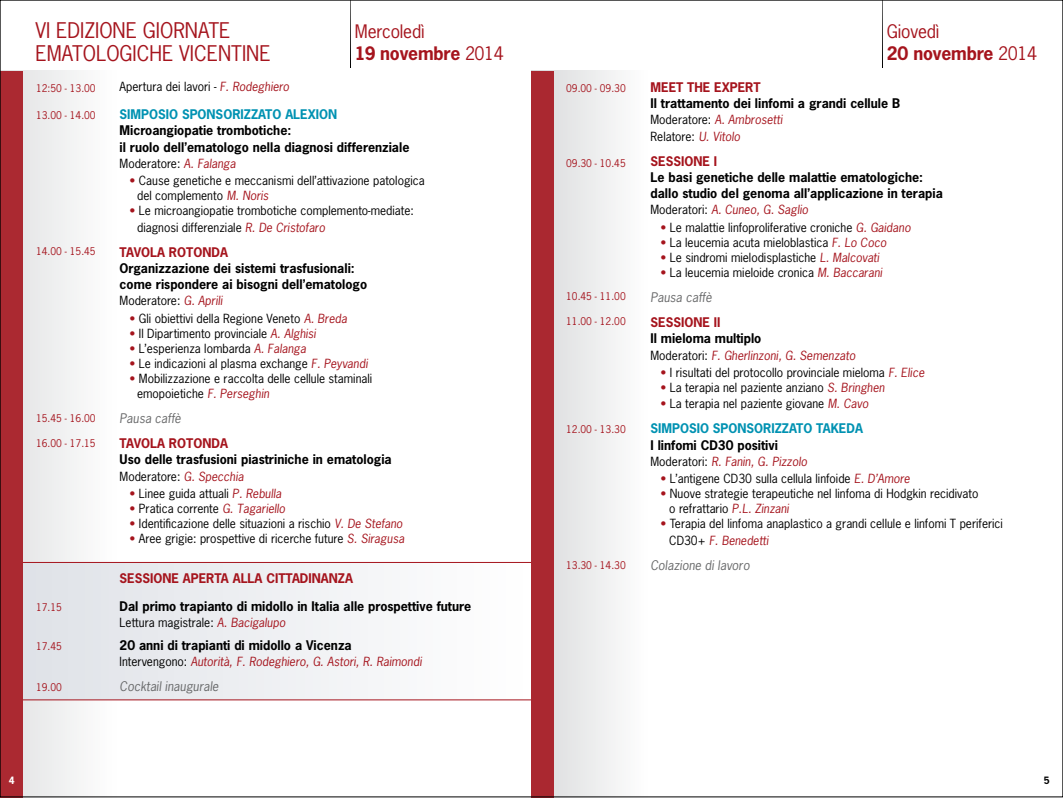
<style>
.page{position:relative;width:1063px;height:798px;background:#fff}
.page>*{position:absolute;margin:0;border:0;box-sizing:border-box;transform-origin:0 0}
.t1{font:20.25px/22.5px "News Gothic";color:#a5141d}
.t2{font:17.5px/22.5px "News Gothic";letter-spacing:-.01em;color:#a5141d}
.t3{font:700 12.5px/16.2px "News Gothic";color:#000}
.t4{font:700 12.5px "News Gothic";color:#a5141d}
.t5{font:700 12.5px "News Gothic";color:#0092b2}
.t6{font:italic 12.5px "News Gothic";color:#696a6b}
.t7{font:11.88px/15px "News Gothic";color:#000}
.t8{font:italic 11.88px "News Gothic";color:#a5141d}
.t9{font:10px "News Gothic";color:#a5141d}
.t10{font:700 9.5px "News Gothic";color:#000}
.t11{font:700 9.5px "News Gothic";color:#fff}
.s1{font-weight:700}
.s2{font-style:italic;color:#a5141d}
.s3{font-style:normal;color:#000}
.s4{color:#a5141d}
</style>
<div class="page">
<div style="left:0;top:71px;width:120px;height:726px;background:#f2f3f3"></div>
<div style="left:23px;top:562px;width:519px;height:137px;background:linear-gradient(to right,#dfe2e7,#fff)"></div>
<div style="left:23px;top:562px;width:520px;height:137px;border:1px solid #a5141d"></div>
<svg style="left:554px;top:71px;width:97px;height:726px"></svg>
<div style="left:0;top:71px;width:23px;height:726px;background:#ab2931"></div>
<div style="left:531px;top:71px;width:23px;height:726px;background:#aa2830"></div>
<hr style="left:350px;top:0;width:1px;height:67px;background:#000">
<hr style="left:882px;top:0;width:1px;height:67px;background:#000">
<h1 class="t1" style="left:35px;top:19px;width:237px">VI EDIZIONE GIORNATE<br>EMATOLOGICHE VICENTINE</h1>
<h2 class="t2" style="left:355px;top:19px;width:151px">Mercoledì<br><span class="s1">19 novembre</span> 2014</h2>
<h2 class="t2" style="left:887px;top:19px;width:152px">Giovedì<br><span class="s1">20 novembre</span> 2014</h2>
<p class="t9" style="left:36px;top:81px;width:61px">12:50 - 13.00</p>
<p class="t9" style="left:36px;top:109px;width:61px">13.00 - 14.00</p>
<p class="t4" style="left:651px;top:79px;width:19px">Meet</p>
<p class="t4" style="left:687px;top:79px;width:44px">the Expert</p>
<p class="t3" style="left:651px;top:95px;width:251px">Il trattamento dei linfomi a grandi cellule B</p>
<p class="t7" style="left:651px;top:111px;width:133px;line-height:16.2px">Moderatore: <span class="s2">A. Ambrosetti<br></span>Relatore: <span class="s2">U. Vitolo</span></p>
<p class="t4" style="left:651px;top:152px;width:68px">SESSIONE I</p>
<p class="t3" style="left:651px;top:169px;width:294px">Le basi genetiche delle malattie ematologiche: dallo studio del genoma all’applicazione in terapia</p>
<p class="t8" style="left:651px;top:202px;width:159px"><span class="s3">Moderatori:</span> A. Cuneo, G. Saglio</p>
<p class="t7" style="left:661px;top:219px;width:252px"><span class="s4">•</span> Le malattie linfoproliferative croniche <span class="s2">G. Gaidano</span></p>
<p class="t7" style="left:661px;top:234px;width:227px"><span class="s4">•</span> La leucemia acuta mieloblastica <span class="s2">F. Lo Coco</span></p>
<p class="t7" style="left:661px;top:249px;width:220px"><span class="s4">•</span> Le sindromi mielodisplastiche <span class="s2">L. Malcovati</span></p>
<p class="t7" style="left:661px;top:264px;width:223px"><span class="s4">•</span> La leucemia mieloide cronica <span class="s2">M. Baccarani</span></p>
<p class="t6" style="left:651px;top:289px;width:63px">Pausa caffè</p>
<p class="t4" style="left:651px;top:314px;width:16px">Sessione</p>
<p class="t4" style="left:714px;top:314px;width:8px">II</p>
<p class="t3" style="left:651px;top:330px;width:112px">Il mieloma multiplo</p>
<p class="t8" style="left:651px;top:347px;width:206px"><span class="s3">Moderatori:</span> F. Gherlinzoni, G. Semenzato</p>
<p class="t7" style="left:661px;top:364px;width:265px"><span class="s4">•</span> I risultati del protocollo provinciale mieloma <span class="s2">F. Elice</span></p>
<p class="t7" style="left:661px;top:379px;width:226px"><span class="s4">•</span> La terapia nel paziente anziano <span class="s2">S. Bringhen</span></p>
<p class="t7" style="left:661px;top:396px;width:209px"><span class="s4">•</span> La terapia nel paziente giovane <span class="s2">M. Cavo</span></p>
<p class="t5" style="left:651px;top:420px;width:16px">Simposio</p>
<p class="t5" style="left:713px;top:420px;width:17px">Sponsorizzato</p>
<p class="t5" style="left:816px;top:420px;width:48px">TAKEDA</p>
<p class="t3" style="left:651px;top:436px;width:129px">I linfomi CD30 positivi</p>
<p class="t8" style="left:651px;top:453px;width:158px"><span class="s3">Moderatori:</span> R. Fanin, G. Pizzolo</p>
<p class="t7" style="left:661px;top:471px;width:251px"><span class="s4">•</span> L’antigene CD30 sulla cellula linfoide <span class="s2">E. D’Amore</span></p>
<p class="t7" style="left:669px;top:486px;width:311px;text-indent:-9px"><span class="s4">•</span> Nuove strategie terapeutiche nel linfoma di Hodgkin recidivato o refrattario <span class="s2">P.L. Zinzani</span></p>
<p class="t7" style="left:669px;top:515px;width:335px;line-height:16.2px;text-indent:-9px"><span class="s4">•</span> Terapia del linfoma anaplastico a grandi cellule e linfomi T periferici<br>CD30+ <span class="s2">F. Benedetti</span></p>
<p class="t6" style="left:651px;top:556px;width:101px">Colazione di lavoro</p>
<p class="t7" style="left:120px;top:79px;width:171px">Apertura dei lavori - <span class="s2">F. Rodeghiero</span></p>
<p class="t5" style="left:120px;top:106px;width:16px">Simposio</p>
<p class="t5" style="left:182px;top:106px;width:17px">Sponsorizzato</p>
<p class="t5" style="left:285px;top:106px;width:53px">ALEXION</p>
<p class="t3" style="left:120px;top:122px;width:291px">Microangiopatie trombotiche:<br>il ruolo dell’ematologo nella diagnosi differenziale</p>
<p class="t7" style="left:120px;top:155px;width:118px">Moderatore: <span class="s2">A. Falanga</span></p>
<p class="t7" style="left:137px;top:173px;width:289px;text-indent:-8px"><span class="s4">•</span> Cause genetiche e meccanismi dell’attivazione patologica del complemento <span class="s2">M. Noris</span></p>
<p class="t7" style="left:137px;top:202px;width:278px;line-height:16.2px;text-indent:-8px"><span class="s4">•</span> Le microangiopatie trombotiche complemento-mediate: diagnosi differenziale <span class="s2">R. De Cristofaro</span></p>
<p class="t4" style="left:120px;top:243px;width:16px">Tavola</p>
<p class="t4" style="left:169px;top:243px;width:10px">rotonda</p>
<p class="t3" style="left:120px;top:259px;width:249px">Organizzazione dei sistemi trasfusionali: come rispondere ai bisogni dell’ematologo</p>
<p class="t7" style="left:120px;top:293px;width:104px">Moderatore: <span class="s2">G. Aprili</span></p>
<p class="t7" style="left:130px;top:310px;width:219px"><span class="s4">•</span> Gli obiettivi della Regione Veneto <span class="s2">A. Breda</span></p>
<p class="t7" style="left:130px;top:325px;width:188px"><span class="s4">•</span> Il Dipartimento provinciale <span class="s2">A. Alghisi</span></p>
<p class="t7" style="left:130px;top:340px;width:178px"><span class="s4">•</span> L’esperienza lombarda <span class="s2">A. Falanga</span></p>
<p class="t7" style="left:130px;top:355px;width:240px"><span class="s4">•</span> Le indicazioni al plasma exchange <span class="s2">F. Peyvandi</span></p>
<p class="t7" style="left:137px;top:370px;width:237px;text-indent:-8px"><span class="s4">•</span> Mobilizzazione e raccolta delle cellule staminali emopoietiche <span class="s2">F. Perseghin</span></p>
<p class="t6" style="left:120px;top:410px;width:63px">Pausa caffè</p>
<p class="t4" style="left:120px;top:435px;width:16px">Tavola</p>
<p class="t4" style="left:169px;top:435px;width:10px">rotonda</p>
<p class="t3" style="left:120px;top:451px;width:274px">Uso delle trasfusioni piastriniche in ematologia</p>
<p class="t7" style="left:120px;top:468px;width:126px">Moderatore: <span class="s2">G. Specchia</span></p>
<p class="t7" style="left:130px;top:485px;width:153px"><span class="s4">•</span> Linee guida attuali <span class="s2">P. Rebulla</span></p>
<p class="t7" style="left:130px;top:500px;width:157px"><span class="s4">•</span> Pratica corrente <span class="s2">G. Tagariello</span></p>
<p class="t7" style="left:130px;top:515px;width:275px"><span class="s4">•</span> Identificazione delle situazioni a rischio <span class="s2">V. De Stefano</span></p>
<p class="t7" style="left:130px;top:530px;width:276px"><span class="s4">•</span> Aree grigie: prospettive di ricerche future <span class="s2">S. Siragusa</span></p>
<p class="t4" style="left:120px;top:570px;width:16px">Sessione</p>
<p class="t4" style="left:183px;top:570px;width:9px">aperta</p>
<p class="t4" style="left:233px;top:570px;width:9px">alla</p>
<p class="t4" style="left:266px;top:570px;width:9px">cittadinanza</p>
<p class="t3" style="left:120px;top:597px;width:353px">Dal primo trapianto di midollo in Italia alle prospettive future</p>
<p class="t7" style="left:120px;top:614px;width:167px">Lettura magistrale: <span class="s2">A. Bacigalupo</span></p>
<p class="t3" style="left:120px;top:636px;width:234px">20 anni di trapianti di midollo a Vicenza</p>
<p class="t8" style="left:120px;top:653px;width:304px"><span class="s3">Intervengono:</span> Autorità, F. Rodeghiero, G. Astori, R. Raimondi</p>
<p class="t6" style="left:120px;top:677px;width:101px">Cocktail inaugurale</p>
<p class="t9" style="left:566px;top:81px;width:61px">09.00 - 09.30</p>
<p class="t9" style="left:566px;top:156px;width:61px">09.30 - 10.45</p>
<p class="t9" style="left:36px;top:245px;width:61px">14.00 - 15.45</p>
<p class="t9" style="left:566px;top:290px;width:61px">10.45 - 11.00</p>
<p class="t9" style="left:566px;top:315px;width:61px">11.00 - 12.00</p>
<p class="t9" style="left:36px;top:411px;width:61px">15.45 - 16.00</p>
<p class="t9" style="left:36px;top:436px;width:61px">16.00 - 17.15</p>
<p class="t9" style="left:566px;top:422px;width:61px">12.00 - 13.30</p>
<p class="t9" style="left:566px;top:559px;width:61px">13.30 - 14.30</p>
<p class="t9" style="left:36px;top:600px;width:27px">17.15</p>
<p class="t9" style="left:36px;top:639px;width:27px">17.45</p>
<p class="t9" style="left:36px;top:680px;width:27px">19.00</p>
<p class="t11" style="left:9px;top:773px;width:7px">4</p>
<p class="t10" style="left:1044px;top:773px;width:7px">5</p>
</div>
